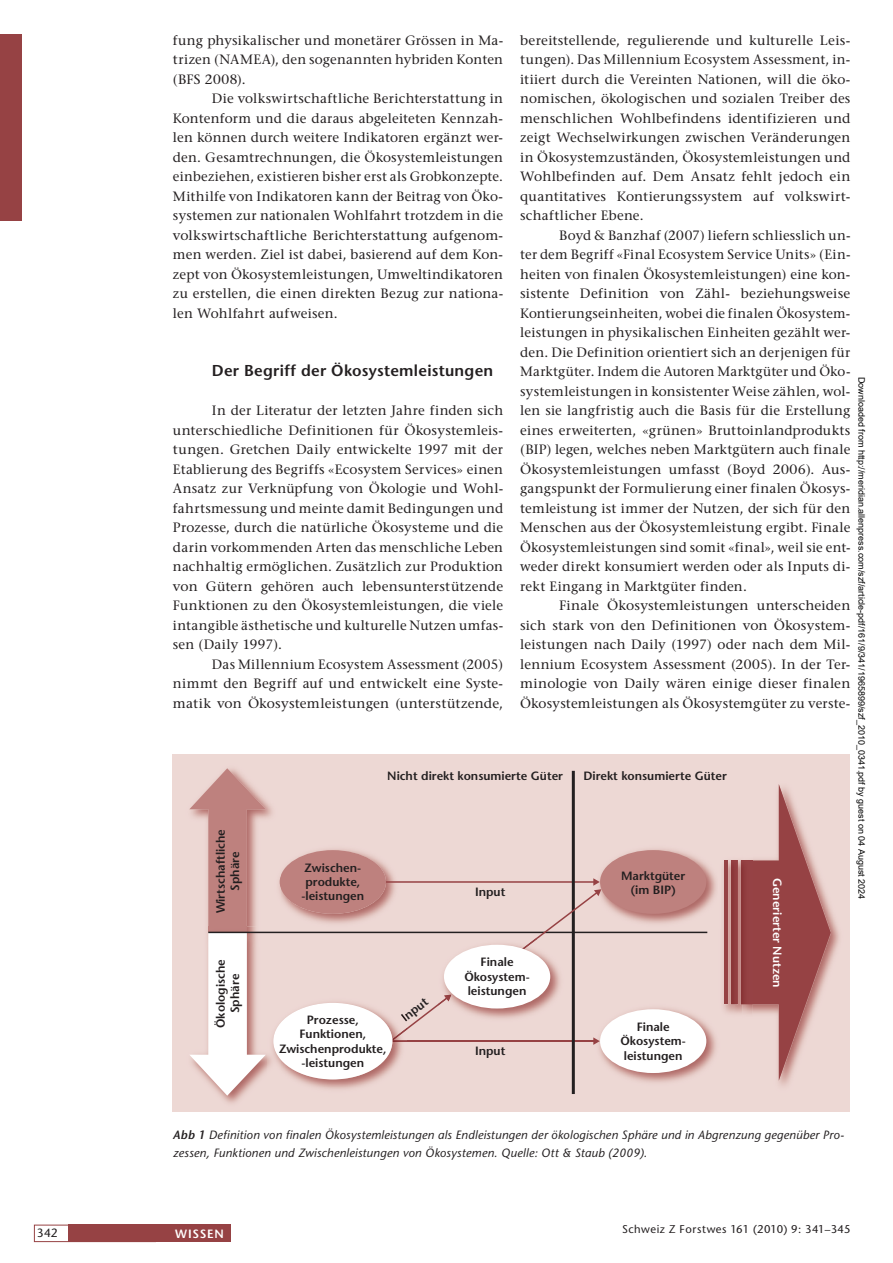
<style>
.page{position:relative;width:893px;height:1263px;background:#fff}
.page>*{position:absolute;margin:0;border:0;box-sizing:border-box;transform-origin:0 0}
.t1{font:600 15.75px "Stone Sans Std";letter-spacing:.015em;color:#231f20}
.t2{font:500 13.5px/19.5px "Stone Serif Std";letter-spacing:.02em;color:#231f20;text-align:justify}
.t3{font:600 12px/14.4px "Stone Sans Std";color:#231f20;text-align:center}
.t4{font:italic 500 12px/17.2px "Stone Sans Std";letter-spacing:.015em;color:#231f20}
.t5{font:600 12px "Stone Sans Std";color:#fff}
.t6{font:500 12px "Stone Sans Std";color:#231f20}
.t7{font:500 11.25px "Stone Sans Std";letter-spacing:.04em;color:#231f20}
.t8{font:9px "Arial";color:#000}
.s1{font-weight:600}
</style>
<div class="page">
<div style="left:34px;top:1225px;width:122px;height:17px;border:1px solid #964244"></div>
<div style="left:68px;top:1225px;width:162px;height:17px;background:#964244"></div>
<div style="left:0;top:34px;width:21px;height:186px;background:#964244"></div>
<div style="left:172px;top:755px;width:678px;height:357px;background:#edd8d4"></div>
<img style="left:599px;top:1008px;width:117px;height:74px">
<div style="left:600px;top:1009px;width:106px;height:64px;background:#fff;border-radius:50%"></div>
<img style="left:281px;top:849px;width:114px;height:74px">
<div style="left:280px;top:850px;width:106px;height:64px;background:#be817e;border-radius:50%"></div>
<img style="left:600px;top:849px;width:116px;height:74px">
<div style="left:600px;top:850px;width:106px;height:64px;background:#be817e;border-radius:50%"></div>
<hr style="left:386px;top:1040px;width:208px;height:2px;background:#964244">
<svg style="left:593px;top:1037px;width:7px;height:8px"></svg>
<img style="left:221px;top:802px;width:51px;height:301px">
<img style="left:279px;top:875px;width:2px;height:18px">
<svg style="left:280px;top:876px;width:1px;height:12px"></svg>
<img style="left:266px;top:926px;width:15px;height:21px">
<svg style="left:274px;top:926px;width:7px;height:2px"></svg>
<svg style="left:189px;top:768px;width:77px;height:328px"></svg>
<img style="left:778px;top:911px;width:61px;height:175px">
<svg style="left:742px;top:784px;width:89px;height:297px"></svg>
<img style="left:742px;top:860px;width:10px;height:145px">
<img style="left:723px;top:870px;width:2px;height:139px">
<img style="left:725px;top:860px;width:17px;height:154px">
<img style="left:731px;top:860px;width:7px;height:145px">
<img style="left:731px;top:860px;width:6px;height:144px">
<hr style="left:724px;top:860px;width:4px;height:144px;background:#964244">
<hr style="left:386px;top:881px;width:208px;height:2px;background:#964244">
<hr style="left:572px;top:771px;width:3px;height:323px;background:#231f20">
<hr style="left:208px;top:932px;width:499px;height:1px;background:#231f20">
<svg style="left:520px;top:878px;width:81px;height:73px"></svg>
<img style="left:267px;top:997px;width:135px;height:97px">
<div style="left:273px;top:1003px;width:119px;height:76px;background:#fff;border-radius:50%"></div>
<img style="left:443px;top:939px;width:122px;height:79px">
<svg style="left:388px;top:994px;width:63px;height:49px"></svg>
<img style="left:520px;top:939px;width:18px;height:12px">
<div style="left:444px;top:945px;width:106px;height:63px;background:#fff;border-radius:50%"></div>
<p class="t2" style="left:173px;top:30px;width:332px">fung physikalischer und monetärer Grössen in Ma&shy;trizen (NAMEA), den sogenannten hybriden Konten (BFS 2008).</p>
<p class="t2" style="left:173px;top:89px;width:332px;text-indent:39px">Die volkswirtschaftliche Berichterstattung in Kontenform und die daraus abgeleiteten Kennzah&shy;len können durch weitere Indikatoren ergänzt wer&shy;den. Gesamtrechnungen, die Ökosystemleistungen einbeziehen, existieren bisher erst als Grobkonzepte.<br>Mithilfe von Indikatoren kann der Beitrag von Öko&shy;systemen zur nationalen Wohlfahrt trotzdem in die volkswirtschaftliche Berichterstattung aufgenom&shy;men werden. Ziel ist dabei, basierend auf dem Kon&shy;zept von Ökosystemleistungen, Umweltindikatoren zu erstellen, die einen direkten Bezug zur nationa&shy;len Wohlfahrt aufweisen.</p>
<p class="t2" style="left:520px;top:30px;width:332px">bereitstellende, regulierende und kulturelle Leis&shy;tungen). Das Millennium Ecosystem Assessment, in&shy;itiiert durch die Vereinten Nationen, will die öko&shy;nomischen, ökologischen und sozialen Treiber des menschlichen Wohlbefindens identifizieren und zeigt Wechselwirkungen zwischen Veränderungen in Ökosystemzuständen, Ökosystemleistungen und Wohlbefinden auf. Dem Ansatz fehlt jedoch ein quantitatives Kontierungssystem auf volkswirt&shy;schaftlicher Ebene.</p>
<p class="t2" style="left:520px;top:225px;width:332px;text-indent:39px">Boyd &amp; Banzhaf (2007) liefern schliesslich un&shy;ter dem Begriff «Final Ecosystem Service Units» (Ein&shy;heiten von finalen Ökosystemleistungen) eine kon&shy;sistente Definition von Zähl- beziehungsweise Kontierungseinheiten, wobei die finalen Ökosystem&shy;leistungen in physikalischen Einheiten gezählt wer&shy;den. Die Definition orientiert sich an derjenigen für Marktgüter. Indem die Autoren Marktgüter und Öko&shy;systemleistungen in konsistenter Weise zählen, wol&shy;len sie langfristig auch die Basis für die Erstellung eines erweiterten, «grünen» Bruttoinlandprodukts (BIP) legen, welches neben Marktgütern auch finale Ökosystemleistungen umfasst (Boyd 2006). Aus&shy;gangspunkt der Formulierung einer finalen Ökosys&shy;temleistung ist immer der Nutzen, der sich für den Menschen aus der Ökosystemleistung ergibt. Finale Ökosystemleistungen sind somit «final», weil sie ent&shy;weder direkt konsumiert werden oder als Inputs di&shy;rekt Eingang in Marktgüter finden.</p>
<p class="t2" style="left:520px;top:596px;width:332px;text-indent:39px">Finale Ökosystemleistungen unterscheiden sich stark von den Definitionen von Ökosystem&shy;leistungen nach Daily (1997) oder nach dem Mil&shy;lennium Ecosystem Assessment (2005). In der Ter&shy;minologie von Daily wären einige dieser finalen Ökosystemleistungen als Ökosystemgüter zu verste-</p>
<p class="t1" style="left:212px;top:361px;width:283px">der Begriff der Ökosystemleistungen</p>
<p class="t2" style="left:173px;top:401px;width:332px;text-indent:39px">In der Literatur der letzten Jahre finden sich unterschiedliche Definitionen für Ökosystemleis&shy;tungen. Gretchen Daily entwickelte 1997 mit der Etablierung des Begriffs «Ecosystem Services» einen Ansatz zur Verknüpfung von Ökologie und Wohl&shy;fahrtsmessung und meinte damit Bedingungen und Prozesse, durch die natürliche Ökosysteme und die darin vorkommenden Arten das menschliche Leben nachhaltig ermöglichen. Zusätzlich zur Produktion von Gütern gehören auch lebensunterstützende Funktionen zu den Ökosystemleistungen, die viele intangible ästhetische und kulturelle Nutzen umfas&shy;sen (Daily 1997).</p>
<p class="t2" style="left:173px;top:654px;width:332px;text-indent:39px">Das Millennium Ecosystem Assessment (2005) nimmt den Begriff auf und entwickelt eine Syste&shy;matik von Ökosystemleistungen (unterstützende,</p>
<p class="t8" style="left:865px;top:377px;width:524px;rotate:90deg">Downloaded from http://meridian.allenpress.com/szf/article-pdf/161/9/341/1965899/szf_2010_0341.pdf by guest on 04 August 2024</p>
<p class="t3" style="left:387px;top:768px;width:177px">Nicht direkt konsumierte Güter</p>
<p class="t3" style="left:583px;top:768px;width:145px">Direkt konsumierte Güter</p>
<p class="t3" style="left:213px;top:913px;width:86px;rotate:-90deg">Wirtschaftliche<br>Sphäre</p>
<p class="t3" style="left:301px;top:860px;width:64px">Zwischen&shy;produkte, -leistungen</p>
<p class="t3" style="left:621px;top:868px;width:66px">Marktgüter (im BIP)</p>
<p class="t5" style="left:784px;top:878px;width:111px;rotate:90deg">Generierter Nutzen</p>
<p class="t3" style="left:475px;top:885px;width:32px">Input</p>
<p class="t3" style="left:464px;top:955px;width:67px">Finale<br>Ökosystem&shy;leistungen</p>
<p class="t3" style="left:213px;top:1028px;width:70px;rotate:-90deg">Ökologische<br>Sphäre</p>
<p class="t3" style="left:398px;top:1013px;width:32px;rotate:-38deg">Input</p>
<p class="t3" style="left:279px;top:1012px;width:109px">Prozesse,<br>Funktionen,<br>Zwischenprodukte, -leistungen</p>
<p class="t3" style="left:620px;top:1019px;width:67px">Finale<br>Ökosystem&shy;leistungen</p>
<p class="t3" style="left:475px;top:1044px;width:32px">Input</p>
<p class="t4" style="left:173px;top:1126px;width:673px"><span class="s1">Abb 1</span> Definition von finalen Ökosystemleistungen als Endleistungen der ökologischen Sphäre und in Abgrenzung gegenüber Pro&shy;zessen, Funktionen und Zwischenleistungen von Ökosystemen. Quelle: Ott &amp; Staub (2009).</p>
<p class="t6" style="left:37px;top:1226px;width:22px">342</p>
<p class="t5" style="left:175px;top:1226px;width:50px">Wissen</p>
<p class="t7" style="left:622px;top:1222px;width:230px">Schweiz Z Forstwes 161 (2010) 9: 341–345</p>
</div>
